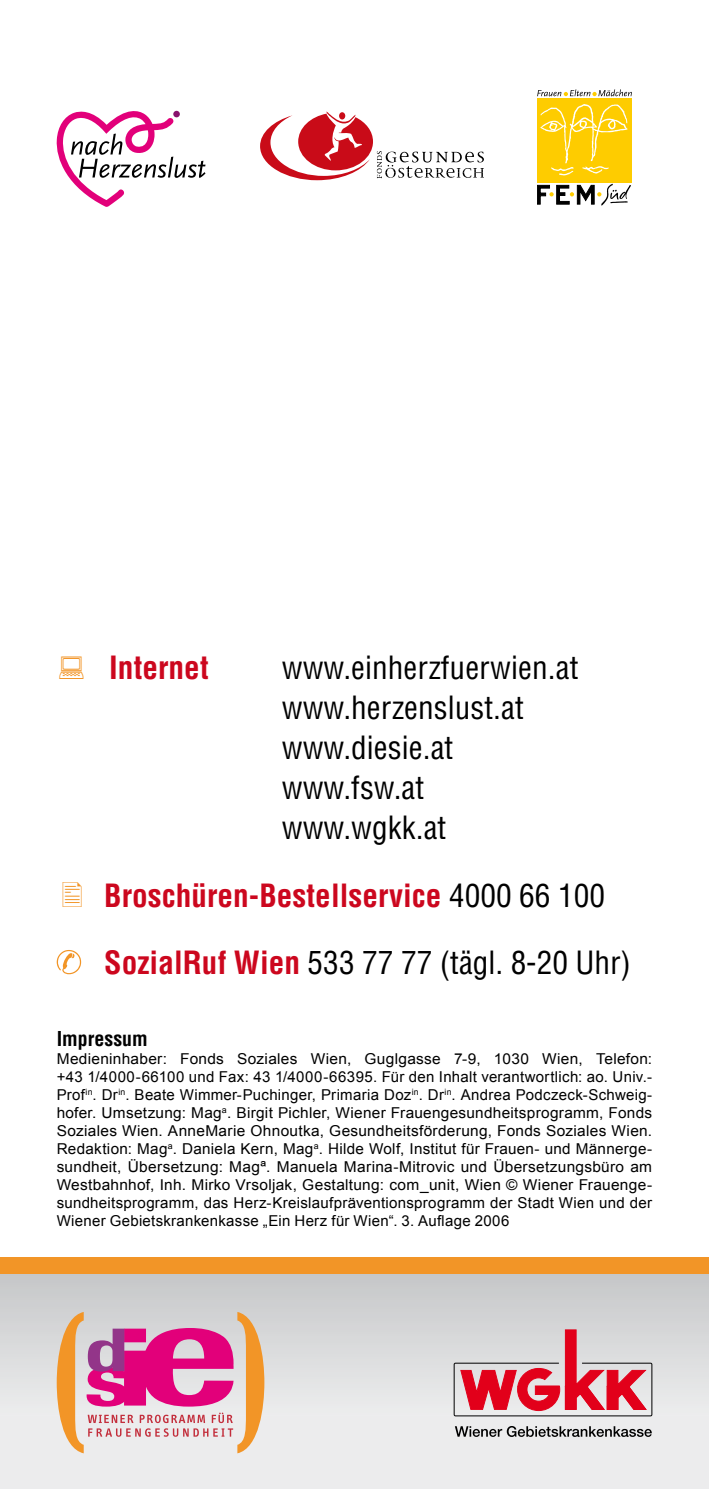
<style>
.page{position:relative;width:709px;height:1489px;background:#fff}
.page>*{position:absolute;margin:0;border:0;box-sizing:border-box;transform-origin:0 0}
.t1{font:700 condensed 31.25px/67.5px "Helvetica LT Std";color:#cc071e}
.t2{font:condensed 31.25px/40px "Helvetica LT Std";color:#000}
.t3{font:700 condensed 20px "Helvetica LT Std";color:#000}
.t4{font:15px/18px "Arial";letter-spacing:.02em;color:#000;text-align:justify}
.s1{font-weight:400;color:#000}
</style>
<div class="page">
<div style="left:0;top:1256px;width:709px;height:20px;background:#f29527"></div>
<div style="left:0;top:1407px;width:709px;height:81px;background:#ececed"></div>
<div style="left:0;top:1274px;width:709px;height:141px;background:linear-gradient(to bottom,#c6c7c9,#ececed)"></div>
<div style="left:454px;top:1362px;width:198px;height:54px;border:1px solid #000"></div>
<svg style="left:460px;top:1328px;width:187px;height:83px"></svg>
<svg style="left:455px;top:1426px;width:197px;height:10px"></svg>
<svg style="left:57px;top:1311px;width:207px;height:142px"></svg>
<svg style="left:57px;top:950px;width:24px;height:24px"></svg>
<svg style="left:260px;top:112px;width:224px;height:68px"></svg>
<svg style="left:56px;top:110px;width:149px;height:97px"></svg>
<svg style="left:537px;top:184px;width:94px;height:22px"></svg>
<svg style="left:537px;top:89px;width:95px;height:7px"></svg>
<div style="left:537px;top:98px;width:94px;height:85px;background:#fecc00"></div>
<svg style="left:540px;top:104px;width:87px;height:71px"></svg>
<h1 class="t1" style="left:109px;top:633px;width:101px">Internet</h1>
<h1 class="t2" style="left:282px;top:647px;width:298px">www.einherzfuerwien.at www.herzenslust.at www.diesie.at www.fsw.at www.wgkk.at</h1>
<h1 class="t1" style="left:104px;top:861px;width:528px">Broschüren-Bestellservice <span class="s1">4000 66 100<br></span>SozialRuf Wien <span class="s1">533 77 77 (tägl. 8-20 Uhr)</span></h1>
<h2 class="t3" style="left:57px;top:1026px;width:93px">Impressum</h2>
<p class="t4" style="left:57px;top:1050px;width:597px">Medieninhaber: Fonds Soziales Wien, Guglgasse 7-9, 1030 Wien, Telefon: +43 1/4000-66100 und Fax: 43 1/4000-66395. Für den Inhalt verantwortlich: ao. Univ.- Prof<sup>in</sup>. Dr<sup>in</sup>. Beate Wimmer-Puchinger, Primaria Doz<sup>in</sup>. Dr<sup>in</sup>. Andrea Podczeck-Schweig&shy;hofer. Umsetzung: Mag<sup>a</sup>. Birgit Pichler, Wiener Frauengesundheitsprogramm, Fonds Soziales Wien. AnneMarie Ohnoutka, Gesundheitsförderung, Fonds Soziales Wien.<br>Redaktion: Mag<sup>a</sup>. Daniela Kern, Mag<sup>a</sup>. Hilde Wolf, Institut für Frauen- und Männerge&shy;sundheit, Übersetzung: Magª. Manuela Marina-Mitrovic und Übersetzungsbüro am Westbahnhof, Inh. Mirko Vrsoljak, Gestaltung: com_unit, Wien © Wiener Frauenge&shy;sundheitsprogramm, das Herz-Kreislaufpräventionsprogramm der Stadt Wien und der Wiener Gebietskrankenkasse „Ein Herz für Wien“. 3. Auflage 2006</p>
</div>
